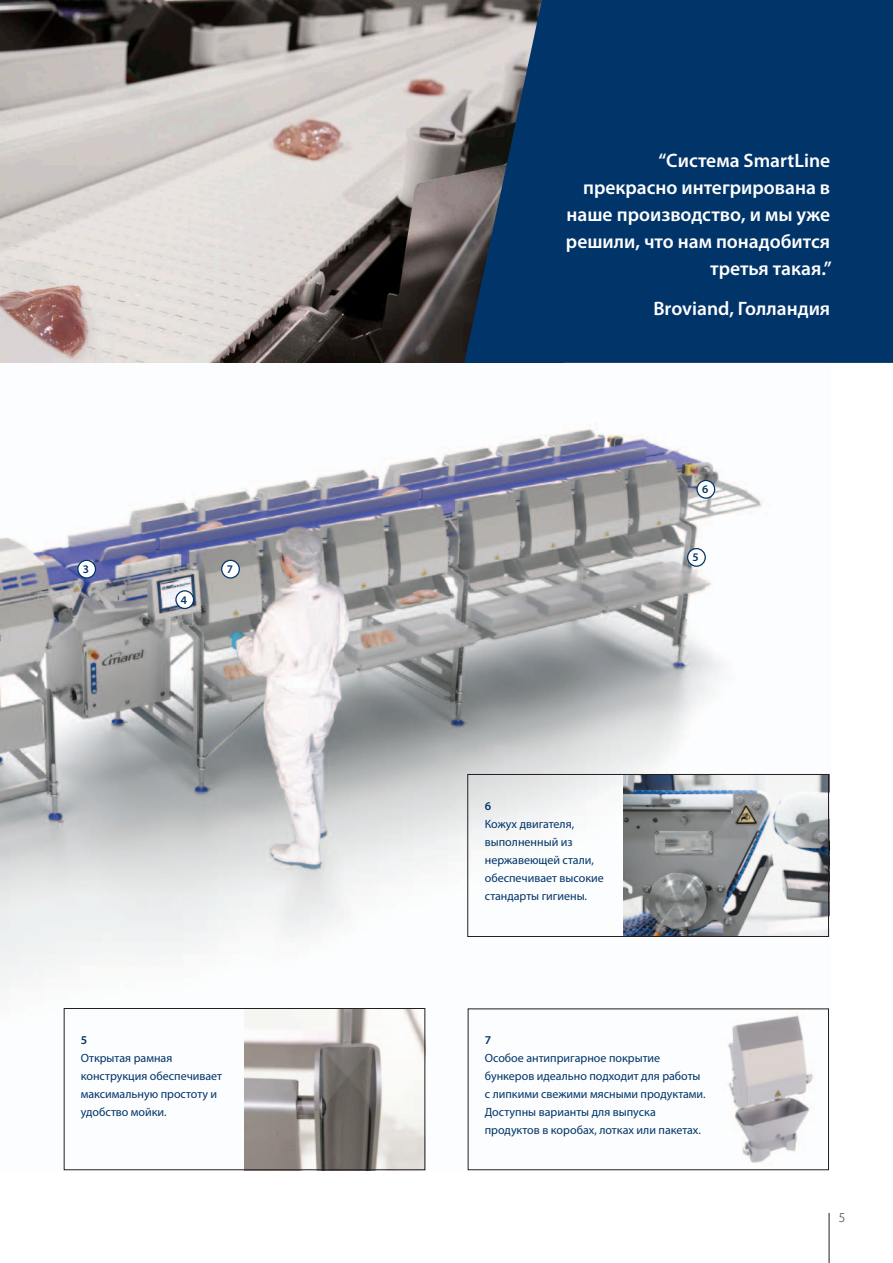
<style>
.page{position:relative;width:893px;height:1263px;background:#fff}
.page>*{position:absolute;margin:0;border:0;box-sizing:border-box;transform-origin:0 0}
.t1{font:600 19.5px/27px "Myriad Pro";color:#fff;text-align:right}
.t2{font:300 13.5px "Myriad Pro";color:#231f20}
.t3{font:12px/18px "Myriad Pro";color:#013469}
.t4{font:600 12px "Myriad Pro";color:#013469}
.t5{font:600 11.7px "Myriad Pro";color:#013469}
</style>
<div class="page">
<img style="left:0;top:423px;width:830px;height:747px">
<div style="left:78px;top:560px;width:17px;height:18px;background:#fff;border-radius:50%"></div>
<div style="left:77px;top:560px;width:19px;height:19px;border:1px solid #013469;border-radius:50%"></div>
<div style="left:176px;top:591px;width:18px;height:17px;background:#fff;border-radius:50%"></div>
<div style="left:175px;top:590px;width:19px;height:19px;border:1px solid #013469;border-radius:50%"></div>
<div style="left:222px;top:560px;width:17px;height:18px;background:#fff;border-radius:50%"></div>
<div style="left:221px;top:560px;width:19px;height:19px;border:1px solid #013469;border-radius:50%"></div>
<div style="left:697px;top:480px;width:18px;height:18px;background:#fff;border-radius:50%"></div>
<div style="left:696px;top:480px;width:19px;height:19px;border:1px solid #013469;border-radius:50%"></div>
<div style="left:688px;top:549px;width:17px;height:17px;background:#fff;border-radius:50%"></div>
<div style="left:687px;top:548px;width:19px;height:19px;border:1px solid #013469;border-radius:50%"></div>
<hr style="left:829px;top:1213px;width:1px;height:50px;background:#231f20">
<img style="left:0;top:0;width:464px;height:363px">
<svg style="left:464px;top:0;width:429px;height:363px;background:#0c3a6a"></svg>
<img style="left:244px;top:1010px;width:179px;height:158px">
<img style="left:594px;top:1010px;width:233px;height:158px">
<img style="left:623px;top:776px;width:204px;height:159px">
<div style="left:64px;top:1008px;width:361px;height:162px;border:1px solid #231f20"></div>
<div style="left:467px;top:774px;width:362px;height:163px;border:1px solid #231f20"></div>
<p class="t5" style="left:83px;top:563px;width:8px">3</p>
<p class="t5" style="left:181px;top:593px;width:8px">4</p>
<p class="t5" style="left:227px;top:563px;width:8px">7</p>
<p class="t4" style="left:81px;top:1033px;width:8px">5</p>
<p class="t3" style="left:81px;top:1049px;width:143px">Открытая рамная конструкция обеспечивает максимальную простоту и удобство мойки.</p>
<h1 class="t1" style="left:566px;top:148px;width:267px">“Система SmartLine прекрасно интегрирована в наше производство, и мы уже решили, что нам понадобится третья такая.”</h1>
<h1 class="t1" style="left:653px;top:295px;width:178px">Broviand, Голландия</h1>
<p class="t5" style="left:702px;top:483px;width:8px">6</p>
<p class="t5" style="left:693px;top:551px;width:8px">5</p>
<p class="t4" style="left:485px;top:799px;width:8px">6</p>
<p class="t3" style="left:485px;top:815px;width:121px">Кожух двигателя, выполненный из нержавеющей стали, обеспечивает высокие стандарты гигиены.</p>
<p class="t4" style="left:485px;top:1033px;width:8px">7</p>
<p class="t3" style="left:485px;top:1049px;width:222px">Особое антипригарное покрытие бункеров идеально подходит для работы с липкими свежими мясными продуктами.<br>Доступны варианты для выпуска продуктов в коробах, лотках или пакетах.</p>
<p class="t2" style="left:839px;top:1210px;width:8px">5</p>
</div>
